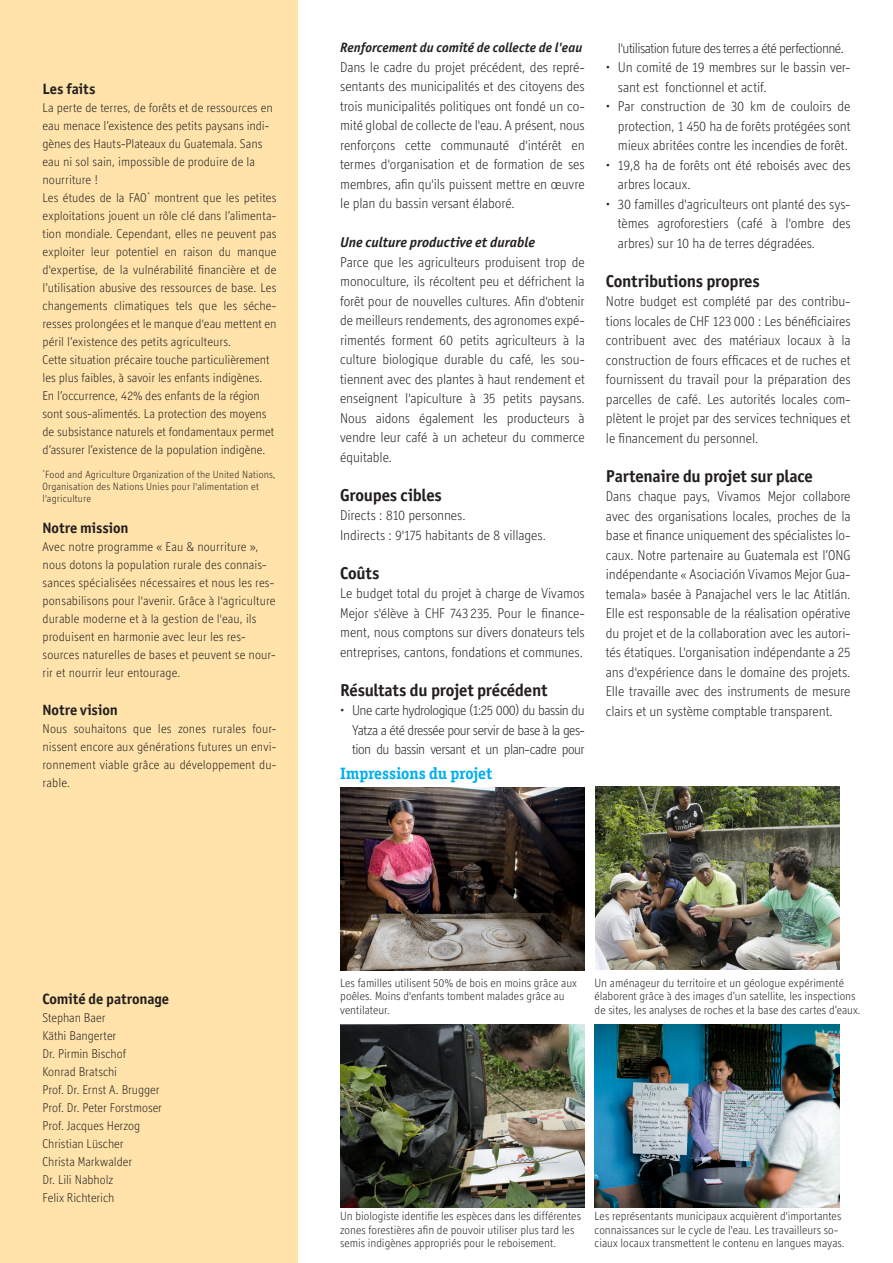
<style>
.page{position:relative;width:893px;height:1263px;background:#fff}
.page>*{position:absolute;margin:0;border:0;box-sizing:border-box;transform-origin:0 0}
._04_Seite_Untertitel{font:700 17.25px "Officina Sans ITC Std";letter-spacing:-.01em;color:#231f20}
._04_Seite_Untertitel-2{font:700 16.5px "Officina Ser ITC Std";letter-spacing:-.01em;color:#00aeef}
._02_Spalten_Text_Lig{font:700 15px "Officina Sans ITC Std";letter-spacing:-.005em;color:#231f20}
._04_Seite_Untertitel-3{font:700 15px "Officina Sans ITC Std";letter-spacing:-.005em;color:#231f20}
._05_Seite_Grundtext{font:300 14.25px/19.5px "Officina Display ITC Std";letter-spacing:-.005em;color:#231f20;text-align:justify}
._05_Seite_Grundtext-2{font:300 14.25px "Officina Display ITC Std";letter-spacing:-.03em;color:#231f20}
._04_Seite_Untertitel-4{font:italic 700 14.25px "Officina Sans ITC Std";color:#231f20}
._04_Seite_Untertitel-5{font:italic 700 13.5px "Officina Sans ITC Std";color:#231f20}
._02_Spalten_Text_Lig-2{font:300 12.9px/18px "Officina Display ITC Std";letter-spacing:.005em;color:#231f20}
._04_Seite_Untertitel-6{font:300 12px/13.5px "Officina Display ITC Std";letter-spacing:.005em;color:#231f20}
._02_Spalten_Text_Lig-3{font:300 10.5px/12px "Officina Display ITC Std";letter-spacing:.015em;color:#231f20}
.s1{font-size:12.9px}
</style>
<div class="page">
<div style="left:0;top:0;width:298px;height:1263px;background:#ffe3aa"></div>
<img style="left:340px;top:1025px;width:245px;height:183px">
<img style="left:595px;top:787px;width:245px;height:182px">
<img style="left:595px;top:1025px;width:244px;height:183px">
<img style="left:340px;top:787px;width:245px;height:183px">
<p class="_02_Spalten_Text_Lig" style="left:43px;top:79px;width:54px">Les faits</p>
<p class="_02_Spalten_Text_Lig-2" style="left:43px;top:98px;width:232px">La perte de terres, de forêts et de ressources en eau menace l’existence des petits paysans indi&shy;gènes des Hauts-Plateaux du Guatemala. Sans eau ni sol sain, impossible de produire de la nourriture !</p>
<p class="_02_Spalten_Text_Lig-2" style="left:43px;top:188px;width:235px;text-align:justify">Les études de la FAO<sup>*</sup> montrent que les petites exploitations jouent un rôle clé dans l’alimenta&shy;tion mondiale. Cependant, elles ne peuvent pas exploiter leur potentiel en raison du manque d'expertise, de la vulnérabilité financière et de l’utilisation abusive des ressources de base. Les changements climatiques tels que les séche&shy;resses prolongées et le manque d'eau mettent en péril l’existence des petits agriculteurs.</p>
<p class="_02_Spalten_Text_Lig-2" style="left:43px;top:350px;width:233px">Cette situation précaire touche particulièrement les plus faibles, à savoir les enfants indigènes.<br>En l’occurrence, 42% des enfants de la région sont sous-alimentés. La protection des moyens de subsistance naturels et fondamentaux permet d’assurer l’existence de la population indigène.</p>
<p class="_02_Spalten_Text_Lig-3" style="left:43px;top:468px;width:235px"><sup>*</sup>Food and Agriculture Organization of the United Nations,<br>Organisation des Nations Unies pour l'alimentation et l'agriculture</p>
<p class="_04_Seite_Untertitel-3" style="left:43px;top:519px;width:88px">Notre mission</p>
<p class="_02_Spalten_Text_Lig-2" style="left:43px;top:538px;width:235px">Avec notre programme « Eau &amp; nourriture », nous dotons la population rurale des connais&shy;sances spécialisées nécessaires et nous les res&shy;ponsabilisons pour l'avenir. Grâce à l'agriculture durable moderne et à la gestion de l'eau, ils produisent en harmonie avec leur les res&shy;sources naturelles de bases et peuvent se nour&shy;rir et nourrir leur entourage.</p>
<p class="_02_Spalten_Text_Lig" style="left:43px;top:700px;width:77px">Notre vision</p>
<p class="_02_Spalten_Text_Lig-2" style="left:43px;top:719px;width:235px;text-align:justify">Nous souhaitons que les zones rurales four&shy;nissent encore aux générations futures un envi&shy;ronnement viable grâce au développement du&shy;rable.</p>
<p class="_04_Seite_Untertitel-5" style="left:340px;top:40px;width:244px">Renforcement du comité de collecte de l'eau</p>
<p class="_05_Seite_Grundtext" style="left:340px;top:57px;width:246px">Dans le cadre du projet précédent, des repré&shy;sentants des municipalités et des citoyens des trois municipalités politiques ont fondé un co&shy;mité global de collecte de l'eau. A présent, nous renforçons cette communauté d'intérêt en termes d'organisation et de formation de ses membres, afin qu'ils puissent mettre en œuvre le plan du bassin versant élaboré.</p>
<p class="_04_Seite_Untertitel-4" style="left:340px;top:234px;width:196px">Une culture productive et durable</p>
<p class="_05_Seite_Grundtext" style="left:340px;top:252px;width:246px">Parce que les agriculteurs produisent trop de monoculture, ils récoltent peu et défrichent la forêt pour de nouvelles cultures. Afin d'obtenir de meilleurs rendements, des agronomes expé&shy;rimentés forment 60 petits agriculteurs à la culture biologique durable du café, les sou&shy;tiennent avec des plantes à haut rendement et enseignent l'apiculture à 35 petits paysans.<br>Nous aidons également les producteurs à vendre leur café à un acheteur du commerce équitable.</p>
<p class="_04_Seite_Untertitel" style="left:340px;top:484px;width:103px">Groupes cibles</p>
<p class="_05_Seite_Grundtext" style="left:340px;top:506px;width:127px">Directs : 810 personnes.</p>
<p class="_05_Seite_Grundtext" style="left:340px;top:525px;width:207px">Indirects : 9'175 habitants de 8 villages.</p>
<p class="_04_Seite_Untertitel" style="left:340px;top:562px;width:41px">Coûts</p>
<p class="_05_Seite_Grundtext" style="left:340px;top:584px;width:246px">Le budget total du projet à charge de Vivamos Mejor s'élève à CHF 743 235. Pour le finance&shy;ment, nous comptons sur divers donateurs tels entreprises, cantons, fondations et communes.</p>
<p class="_04_Seite_Untertitel" style="left:340px;top:679px;width:209px">Résultats du projet précédent</p>
<p class="_05_Seite_Grundtext" style="left:352px;top:701px;width:234px;text-indent:-12px">• Une carte hydrologique (1:25 000) du bassin du Yatza a été dressée pour servir de base à la ges&shy;tion du bassin versant et un plan-cadre pour</p>
<p class="_04_Seite_Untertitel-2" style="left:340px;top:763px;width:153px">Impressions du projet</p>
<p class="_05_Seite_Grundtext-2" style="left:618px;top:39px;width:227px">l'utilisation future des terres a été perfectionné.</p>
<p class="_05_Seite_Grundtext" style="left:618px;top:57px;width:234px;text-indent:-12px">• Un comité de 19 membres sur le bassin ver&shy;sant est fonctionnel et actif.</p>
<p class="_05_Seite_Grundtext" style="left:618px;top:96px;width:234px;text-indent:-12px">• Par construction de 30 km de couloirs de protection, 1 450 ha de forêts protégées sont mieux abritées contre les incendies de forêt.</p>
<p class="_05_Seite_Grundtext" style="left:618px;top:155px;width:234px;text-indent:-12px">• 19,8 ha de forêts ont été reboisés avec des arbres locaux.</p>
<p class="_05_Seite_Grundtext" style="left:618px;top:194px;width:234px;text-indent:-12px">• 30 familles d'agriculteurs ont planté des sys&shy;tèmes agroforestiers (café à l'ombre des arbres) sur 10 ha de terres dégradées.</p>
<p class="_04_Seite_Untertitel" style="left:606px;top:270px;width:155px">Contributions propres</p>
<p class="_05_Seite_Grundtext" style="left:606px;top:291px;width:246px">Notre budget est complété par des contribu&shy;tions locales de CHF 123 000 : Les bénéficiaires contribuent avec des matériaux locaux à la construction de fours efficaces et de ruches et fournissent du travail pour la préparation des parcelles de café. Les autorités locales com&shy;plètent le projet par des services techniques et le financement du personnel.</p>
<p class="_04_Seite_Untertitel" style="left:606px;top:465px;width:208px">Partenaire du projet sur place</p>
<p class="_05_Seite_Grundtext" style="left:606px;top:486px;width:246px">Dans chaque pays, Vivamos Mejor collabore avec des organisations locales, proches de la base et finance uniquement des spécialistes lo&shy;caux. Notre partenaire au Guatemala est l’ONG indépendante <span class="s1">«</span> Asociación Vivamos Mejor Gua&shy;temala<span class="s1">»</span> basée à Panajachel vers le lac Atitlán.<br>Elle est responsable de la réalisation opérative du projet et de la collaboration avec les autori&shy;tés étatiques. L'organisation indépendante a 25 ans d'expérience dans le domaine des projets.<br>Elle travaille avec des instruments de mesure clairs et un système comptable transparent.</p>
<p class="_02_Spalten_Text_Lig" style="left:43px;top:990px;width:128px">Comité de patronage</p>
<p class="_02_Spalten_Text_Lig-2" style="left:43px;top:1009px;width:64px">Stephan Baer</p>
<p class="_02_Spalten_Text_Lig-2" style="left:43px;top:1027px;width:75px">Käthi Bangerter</p>
<p class="_02_Spalten_Text_Lig-2" style="left:43px;top:1045px;width:85px">Dr. Pirmin Bischof</p>
<p class="_02_Spalten_Text_Lig-2" style="left:43px;top:1063px;width:76px">Konrad Bratschi</p>
<p class="_02_Spalten_Text_Lig-2" style="left:43px;top:1081px;width:118px">Prof. Dr. Ernst A. Brugger</p>
<p class="_02_Spalten_Text_Lig-2" style="left:43px;top:1099px;width:121px">Prof. Dr. Peter Forstmoser</p>
<p class="_02_Spalten_Text_Lig-2" style="left:43px;top:1117px;width:99px">Prof. Jacques Herzog</p>
<p class="_02_Spalten_Text_Lig-2" style="left:43px;top:1135px;width:83px">Christian Lüscher</p>
<p class="_02_Spalten_Text_Lig-2" style="left:43px;top:1153px;width:91px">Christa Markwalder</p>
<p class="_02_Spalten_Text_Lig-2" style="left:43px;top:1171px;width:72px">Dr. Lili Nabholz</p>
<p class="_02_Spalten_Text_Lig-2" style="left:43px;top:1189px;width:73px">Felix Richterich</p>
<p class="_04_Seite_Untertitel-6" style="left:340px;top:975px;width:238px">Les familles utilisent 50% de bois en moins grâce aux poêles. Moins d'enfants tombent malades grâce au ventilateur.</p>
<p class="_04_Seite_Untertitel-6" style="left:595px;top:975px;width:267px">Un aménageur du territoire et un géologue expérimenté élaborent grâce à des images d’un satellite, les inspections de sites, les analyses de roches et la base des cartes d’eaux.</p>
<p class="_04_Seite_Untertitel-6" style="left:340px;top:1209px;width:242px">Un biologiste identifie les espèces dans les différentes zones forestières afin de pouvoir utiliser plus tard les semis indigènes appropriés pour le reboisement.</p>
<p class="_04_Seite_Untertitel-6" style="left:595px;top:1209px;width:251px">Les représentants municipaux acquièrent d'importantes connaissances sur le cycle de l'eau. Les travailleurs so&shy;ciaux locaux transmettent le contenu en langues mayas.</p>
</div>
